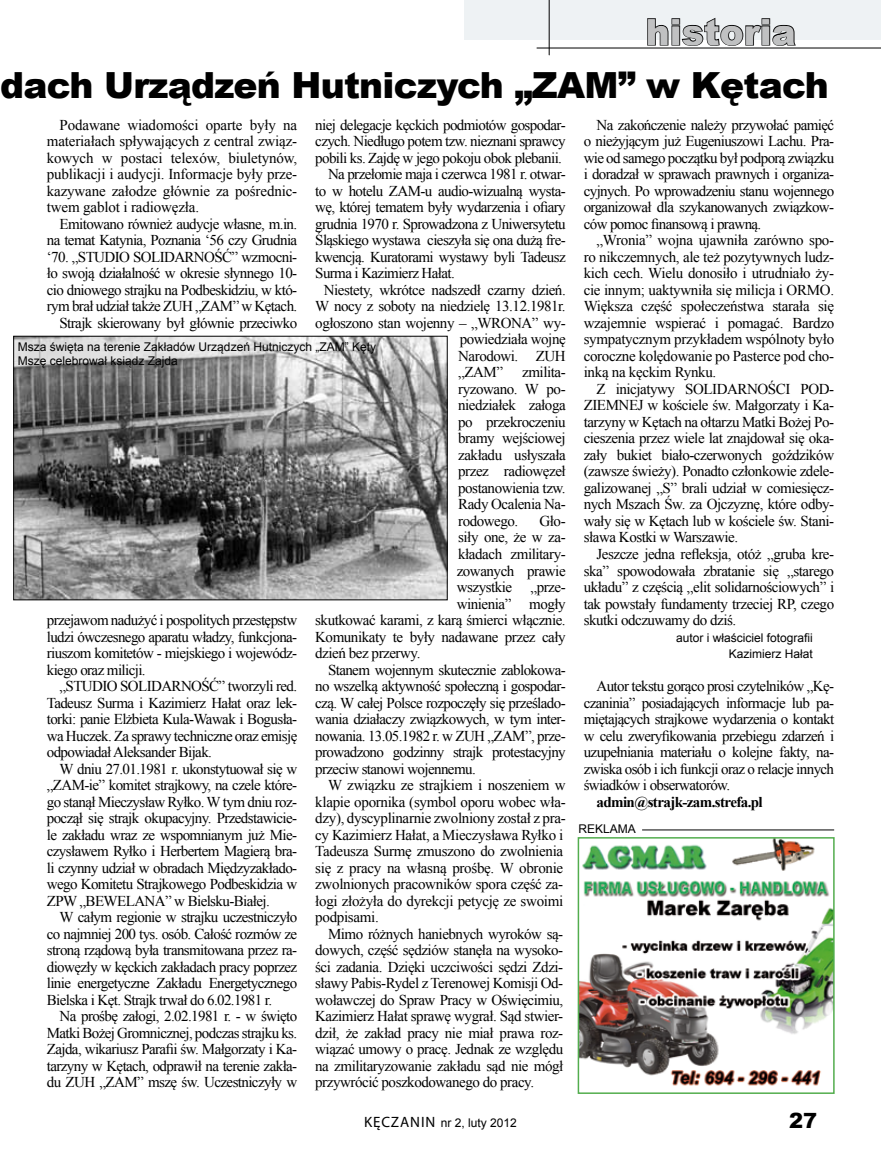
<style>
.page{position:relative;width:881px;height:1157px;background:#fff}
.page>*{position:absolute;margin:0;border:0;box-sizing:border-box;transform-origin:0 0}
.t1{font:900 36px "Arial";letter-spacing:-.02em;color:#000}
.t2{font:900 36px "Arial";color:#c0c1c2}
.t3{font:900 21px "Arial";color:#000}
.t4{font:15px/16.5px "Times New Roman";letter-spacing:-.04em;color:#000;text-align:justify}
.t5{font:15px "Times New Roman";letter-spacing:-.02em;color:#000}
.t6{font:700 15px "Times New Roman";letter-spacing:-.04em;color:#000}
.t7{font:12px/16.5px "Arial";color:#000;text-align:right}
.s1{font-family:"Myriad Pro";font-size:15px}
</style>
<div class="page">
<hr style="left:641px;top:829px;width:192px;height:1px;background:#000">
<div style="left:464px;top:0;width:416px;height:39px;background:#eef2f4"></div>
<hr style="left:548px;top:0;width:1px;height:55px;background:#000">
<hr style="left:536px;top:48px;width:344px;height:1px;background:#000">
<svg style="left:646px;top:17px;width:150px;height:29px"></svg>
<img style="left:580px;top:840px;width:251px;height:246px">
<div style="left:577px;top:837px;width:257px;height:257px;border:2px solid #53ad4e"></div>
<img style="left:15px;top:338px;width:430px;height:260px">
<div style="left:13px;top:336px;width:434px;height:264px;border:1px solid #000"></div>
<h1 class="t2" style="left:645px;top:6px;width:151px">historia</h1>
<h1 class="t1" style="left:0;top:59px;width:829px">dach Urządzeń Hutniczych „ZAM” w Kętach</h1>
<p class="t4" style="left:47px;top:116px;width:252px;text-indent:13px">Podawane wiadomości oparte były na materiałach spływających z central związ&shy;kowych w postaci telexów, biuletynów, publikacji i audycji. Informacje były prze&shy;kazywane załodze głównie za pośrednic&shy;twem gablot i radiowęzła.</p>
<p class="t4" style="left:47px;top:215px;width:252px;text-align:right">Emitowano również audycje własne, m.in. na temat Katynia, Poznania ‘56 czy Grudnia ‘70. „STUDIO SOLIDARNOŚĆ” wzmocni&shy;ło swoją działalność w okresie słynnego 10- cio dniowego strajku na Podbeskidziu, w któ&shy;rym brał udział także ZUH „ZAM” w Kętach.<br>Strajk skierowany był głównie przeciwko</p>
<p class="t4" style="left:315px;top:116px;width:252px">niej delegacje kęckich podmiotów gospodar-</p>
<p class="t4" style="left:315px;top:133px;width:252px">czych. Niedługo potem tzw. nieznani sprawcy</p>
<p class="t4" style="left:315px;top:149px;width:248px">pobili ks. Zajdę w jego pokoju obok plebanii.</p>
<p class="t4" style="left:328px;top:166px;width:239px">Na przełomie maja i czerwca 1981 r. otwar-</p>
<p class="t4" style="left:315px;top:182px;width:252px">to w hotelu ZAM-u audio-wizualną wysta-</p>
<p class="t4" style="left:315px;top:199px;width:252px">wę, której tematem były wydarzenia i ofiary</p>
<p class="t4" style="left:315px;top:215px;width:252px">grudnia 1970 r. Sprowadzona z Uniwersytetu</p>
<p class="t4" style="left:315px;top:232px;width:252px">Śląskiego wystawa cieszyła się ona dużą fre-</p>
<p class="t4" style="left:315px;top:248px;width:252px">kwencją. Kuratorami wystawy byli Tadeusz</p>
<p class="t4" style="left:315px;top:265px;width:141px">Surma i Kazimierz Hałat.</p>
<p class="t4" style="left:323px;top:281px;width:243px">Niestety, wkrótce nadszedł czarny dzień.</p>
<p class="t4" style="left:315px;top:298px;width:252px">W nocy z soboty na niedzielę 13.12.1981r.</p>
<p class="t4" style="left:315px;top:314px;width:252px">ogłoszono stan wojenny – „WRONA” wy-</p>
<p class="t4" style="left:459px;top:331px;width:107px">powiedziała wojnę</p>
<p class="t4" style="left:458px;top:347px;width:109px">Narodowi. ZUH</p>
<p class="t4" style="left:458px;top:364px;width:46px">„ZAM”</p>
<p class="t4" style="left:583px;top:116px;width:252px;text-indent:13px">Na zakończenie należy przywołać pamięć o nieżyjącym już Eugeniuszowi Lachu. Pra&shy;wie od samego początku był podporą związku i doradzał w sprawach prawnych i organiza&shy;cyjnych. Po wprowadzeniu stanu wojennego organizował dla szykanowanych związkow&shy;ców pomoc finansową i prawną.</p>
<p class="t4" style="left:583px;top:232px;width:252px;text-indent:13px">„Wronia” wojna ujawniła zarówno spo&shy;ro nikczemnych, ale też pozytywnych ludz&shy;kich cech. Wielu donosiło i utrudniało ży&shy;cie innym; uaktywniła się milicja i ORMO.<br>Większa część społeczeństwa starała się wzajemnie wspierać i pomagać. Bardzo sympatycznym przykładem wspólnoty było coroczne kolędowanie po Pasterce pod cho&shy;inką na kęckim Rynku.</p>
<p class="t4" style="left:583px;top:380px;width:252px;text-indent:13px">Z inicjatywy SOLIDARNOŚCI POD-ZIEMNEJ w kościele św. Małgorzaty i Ka&shy;tarzyny w Kętach na ołtarzu Matki Bożej Po&shy;cieszenia przez wiele lat znajdował się oka&shy;zały bukiet biało-czerwonych goździków (zawsze świeży). Ponadto członkowie zdele&shy;galizowanej „S” brali udział w comiesięcz&shy;nych Mszach Św. za Ojczyznę, które odby&shy;wały się w Kętach lub w kościele św. Stani&shy;sława Kostki w Warszawie.</p>
<p class="t4" style="left:583px;top:545px;width:252px;text-indent:13px">Jeszcze jedna refleksja, otóż „gruba kre&shy;ska” spowodowała zbratanie się „starego układu” z częścią „elit solidarnościowych” i tak powstały fundamenty trzeciej RP, czego skutki odczuwamy do dziś.</p>
<p class="t7" style="left:675px;top:629px;width:138px">autor i właściciel fotografii<br>Kazimierz Hałat</p>
<p class="t4" style="left:583px;top:677px;width:252px;text-indent:13px">Autor tekstu gorąco prosi czytelników „Kę&shy;czaninia” posiadających informacje lub pa&shy;miętających strajkowe wydarzenia o kontakt w celu zweryfikowania przebiegu zdarzeń i uzupełniania materiału o kolejne fakty, na&shy;zwiska osób i ich funkcji oraz o relacje innych świadków i obserwatorów.</p>
<p class="t6" style="left:596px;top:791px;width:168px">admin@strajk-zam.strefa.pl</p>
<p class="t7" style="left:18px;top:340px;width:360px;line-height:13.5px;text-align:left">Msza święta na terenie Zakładów Urządzeń Hutniczych „ZAM” Kęty<br>Mszę celebrował ksiądz Zajda</p>
<p class="t4" style="left:458px;top:364px;width:109px;text-indent:64px">zmilita&shy;ryzowano. W po&shy;niedziałek załoga po przekroczeniu bramy wejściowej zakładu usłyszała przez radiowęzeł postanowienia tzw.<br>Rady Ocalenia Na&shy;rodowego.</p>
<p class="t4" style="left:539px;top:512px;width:28px">Gło-</p>
<p class="t4" style="left:458px;top:529px;width:109px">siły one, że w za-</p>
<p class="t4" style="left:458px;top:545px;width:109px">kładach zmilitary-</p>
<p class="t4" style="left:456px;top:562px;width:110px">zowanych prawie</p>
<p class="t4" style="left:456px;top:578px;width:110px">wszystkie „prze-</p>
<p class="t4" style="left:456px;top:595px;width:110px">winienia” mogły</p>
<p class="t4" style="left:315px;top:611px;width:252px">skutkować karami, z karą śmierci włącznie.</p>
<p class="t4" style="left:315px;top:628px;width:252px">Komunikaty te były nadawane przez cały</p>
<p class="t4" style="left:315px;top:644px;width:107px">dzień bez przerwy.</p>
<p class="t4" style="left:328px;top:661px;width:239px">Stanem wojennym skutecznie zablokowa-</p>
<p class="t4" style="left:315px;top:677px;width:252px">no wszelką aktywność społeczną i gospodar-</p>
<p class="t4" style="left:315px;top:694px;width:252px">czą. W całej Polsce rozpoczęły się prześlado-</p>
<p class="t4" style="left:315px;top:710px;width:252px">wania działaczy związkowych, w tym inter-</p>
<p class="t4" style="left:315px;top:727px;width:252px">nowania. 13.05.1982 r. w ZUH „ZAM”, prze-</p>
<p class="t4" style="left:315px;top:743px;width:252px">prowadzono godzinny strajk protestacyjny</p>
<p class="t4" style="left:315px;top:760px;width:162px">przeciw stanowi wojennemu.</p>
<p class="t5" style="left:328px;top:775px;width:239px">W związku ze strajkiem i noszeniem w</p>
<p class="t5" style="left:315px;top:791px;width:252px">klapie opornika (symbol oporu wobec wła-</p>
<p class="t5" style="left:315px;top:808px;width:252px">dzy), dyscyplinarnie zwolniony został z pra-</p>
<p class="t5" style="left:315px;top:824px;width:249px">cy Kazimierz Hałat, a Mieczysława Ryłko i</p>
<p class="t5" style="left:315px;top:841px;width:249px">Tadeusza Surmę zmuszono do zwolnienia</p>
<p class="t5" style="left:315px;top:857px;width:249px">się z pracy na własną prośbę. W obronie</p>
<p class="t5" style="left:315px;top:874px;width:249px">zwolnionych pracowników spora część za-</p>
<p class="t5" style="left:315px;top:890px;width:249px">łogi złożyła do dyrekcji petycję ze swoimi</p>
<p class="t5" style="left:315px;top:907px;width:65px">podpisami.</p>
<p class="t4" style="left:328px;top:925px;width:237px">Mimo różnych haniebnych wyroków są-</p>
<p class="t4" style="left:315px;top:941px;width:249px">dowych, część sędziów stanęła na wysoko-</p>
<p class="t4" style="left:315px;top:958px;width:249px">ści zadania. Dzięki uczciwości sędzi Zdzi-</p>
<p class="t4" style="left:315px;top:974px;width:249px">sławy Pabis-Rydel z Terenowej Komisji Od-</p>
<p class="t4" style="left:315px;top:991px;width:249px">woławczej do Spraw Pracy w Oświęcimiu,</p>
<p class="t4" style="left:315px;top:1007px;width:249px">Kazimierz Hałat sprawę wygrał. Sąd stwier-</p>
<p class="t4" style="left:315px;top:1024px;width:249px">dził, że zakład pracy nie miał prawa roz-</p>
<p class="t4" style="left:315px;top:1040px;width:249px">wiązać umowy o pracę. Jednak ze względu</p>
<p class="t4" style="left:315px;top:1057px;width:249px">na zmilitaryzowanie zakładu sąd nie mógł</p>
<p class="t4" style="left:315px;top:1073px;width:220px">przywrócić poszkodowanego do pracy.</p>
<p class="t4" style="left:47px;top:611px;width:252px">przejawom nadużyć i pospolitych przestępstw ludzi ówczesnego aparatu władzy, funkcjona&shy;riuszom komitetów - miejskiego i wojewódz&shy;kiego oraz milicji.</p>
<p class="t4" style="left:47px;top:677px;width:252px;text-indent:13px">„STUDIO SOLIDARNOŚĆ” tworzyli red.<br>Tadeusz Surma i Kazimierz Hałat oraz lek&shy;torki: panie Elżbieta Kula-Wawak i Bogusła&shy;wa Huczek. Za sprawy techniczne oraz emisję odpowiadał Aleksander Bijak.</p>
<p class="t4" style="left:47px;top:760px;width:252px;text-indent:13px">W dniu 27.01.1981 r. ukonstytuował się w „ZAM-ie” komitet strajkowy, na czele które&shy;go stanął Mieczysław Ryłko. W tym dniu roz&shy;począł się strajk okupacyjny. Przedstawicie&shy;le zakładu wraz ze wspomnianym już Mie&shy;czysławem Ryłko i Herbertem Magierą bra&shy;li czynny udział w obradach Międzyzakłado&shy;wego Komitetu Strajkowego Podbeskidzia w ZPW „BEWELANA” w Bielsku-Białej.</p>
<p class="t4" style="left:47px;top:908px;width:252px;text-indent:13px">W całym regionie w strajku uczestniczyło co najmniej 200 tys. osób. Całość rozmów ze stroną rządową była transmitowana przez ra&shy;diowęzły w kęckich zakładach pracy poprzez linie energetyczne Zakładu Energetycznego Bielska i Kęt. Strajk trwał do 6.02.1981 r.</p>
<p class="t4" style="left:47px;top:1007px;width:252px;text-indent:13px">Na prośbę załogi, 2.02.1981 r. - w święto Matki Bożej Gromnicznej, podczas strajku ks.<br>Zajda, wikariusz Parafii św. Małgorzaty i Ka&shy;tarzyny w Kętach, odprawił na terenie zakła&shy;du ZUH „ZAM” mszę św. Uczestniczyły w</p>
<p class="t7" style="left:578px;top:821px;width:59px">REKLAMA</p>
<p class="t7" style="left:364px;top:1114px;width:154px"><span class="s1">KĘCZANIN</span> nr 2, luty 2012</p>
<h2 class="t3" style="left:788px;top:1105px;width:30px">27</h2>
</div>
